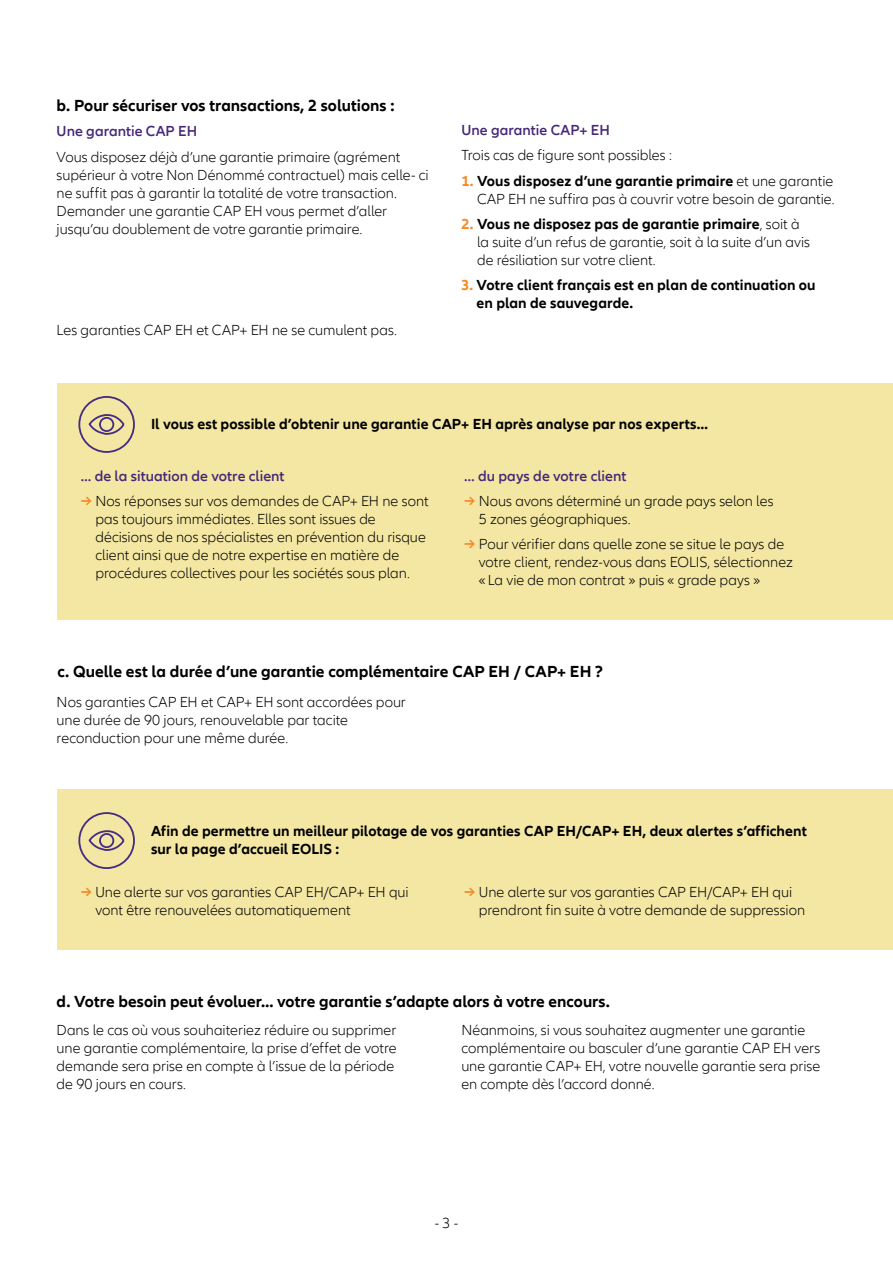
<style>
.page{position:relative;width:893px;height:1263px;background:#fff}
.page>*{position:absolute;margin:0;border:0;box-sizing:border-box;transform-origin:0 0}
.t1{font:700 16.5px "Allianz Neo";color:#000}
.t2{font:300 15px/18px "Allianz Neo";color:#000}
.t3{font:700 15px/18px "Allianz Neo";letter-spacing:.005em;color:#000}
.t4{font:600 15px "Allianz Neo";letter-spacing:.005em;color:#462778}
.s1{font-weight:700;color:#f68926}
.s2{font-weight:700}
.s3{color:#f68926}
.s4{font-weight:600;color:#f68926}
</style>
<div class="page">
<div style="left:57px;top:383px;width:836px;height:236px;background:#f4e7a3"></div>
<div style="left:57px;top:789px;width:836px;height:160px;background:#f4e7a3"></div>
<div style="left:78px;top:396px;width:57px;height:57px;border:2px solid #472d82;border-radius:50%"></div>
<svg style="left:89px;top:414px;width:36px;height:21px"></svg>
<div style="left:78px;top:812px;width:57px;height:57px;border:2px solid #472d82;border-radius:50%"></div>
<svg style="left:89px;top:830px;width:36px;height:21px"></svg>
<p class="t1" style="left:57px;top:96px;width:339px">b. Pour sécuriser vos transactions, 2 solutions :</p>
<p class="t4" style="left:57px;top:123px;width:142px">Une garantie CAP EH</p>
<p class="t2" style="left:57px;top:148px;width:373px">Vous disposez déjà d’une garantie primaire (agrément supérieur à votre Non Dénommé contractuel) mais celle- ci ne suffit pas à garantir la totalité de votre transaction.<br>Demander une garantie CAP EH vous permet d’aller jusqu’au doublement de votre garantie primaire.</p>
<p class="t2" style="left:57px;top:321px;width:342px">Les garanties CAP EH et CAP+ EH ne se cumulent pas.</p>
<p class="t4" style="left:461px;top:122px;width:150px">Une garantie CAP+ EH</p>
<p class="t2" style="left:461px;top:147px;width:212px">Trois cas de figure sont possibles :</p>
<p class="t2" style="left:461px;top:172px;width:375px;text-align:right"><span class="s1">1.</span> <span class="s2">Vous disposez d’une garantie primaire</span> et une garantie<br>CAP EH ne suffira pas à couvrir votre besoin de garantie.</p>
<p class="t2" style="left:477px;top:215px;width:334px;text-indent:-16px"><span class="s1">2.</span> <span class="s2">Vous ne disposez pas de garantie primaire</span>, soit à la suite d’un refus de garantie, soit à la suite d’un avis de résiliation sur votre client.</p>
<p class="t3" style="left:477px;top:276px;width:340px;text-indent:-15px"><span class="s3">3.</span> Votre client français est en plan de continuation ou en plan de sauvegarde.</p>
<p class="t3" style="left:151px;top:415px;width:559px">Il vous est possible d’obtenir une garantie CAP+ EH après analyse par nos experts…</p>
<p class="t4" style="left:81px;top:467px;width:205px">… de la situation de votre client</p>
<p class="t2" style="left:95px;top:492px;width:335px;text-indent:-15px"><span class="s4">→</span> Nos réponses sur vos demandes de CAP+ EH ne sont pas toujours immédiates. Elles sont issues de décisions de nos spécialistes en prévention du risque client ainsi que de notre expertise en matière de procédures collectives pour les sociétés sous plan.</p>
<p class="t4" style="left:464px;top:467px;width:164px">… du pays de votre client</p>
<p class="t2" style="left:479px;top:492px;width:296px;text-indent:-15px"><span class="s4">→</span> Nous avons déterminé un grade pays selon les<br>5 zones géographiques.</p>
<p class="t2" style="left:479px;top:536px;width:316px;text-indent:-15px"><span class="s4">→</span> Pour vérifier dans quelle zone se situe le pays de votre client, rendez-vous dans EOLIS, sélectionnez « La vie de mon contrat » puis « grade pays »</p>
<p class="t1" style="left:57px;top:662px;width:547px">c. Quelle est la durée d’une garantie complémentaire CAP EH / CAP+ EH ?</p>
<p class="t2" style="left:57px;top:693px;width:351px">Nos garanties CAP EH et CAP+ EH sont accordées pour une durée de 90 jours, renouvelable par tacite reconduction pour une même durée.</p>
<p class="t3" style="left:151px;top:823px;width:657px">Afin de permettre un meilleur pilotage de vos garanties CAP EH/CAP+ EH, deux alertes s’affichent sur la page d’accueil EOLIS :</p>
<p class="t2" style="left:95px;top:883px;width:315px;text-indent:-15px"><span class="s4">→</span> Une alerte sur vos garanties CAP EH/CAP+ EH qui vont être renouvelées automatiquement</p>
<p class="t2" style="left:479px;top:883px;width:328px;text-indent:-15px"><span class="s4">→</span> Une alerte sur vos garanties CAP EH/CAP+ EH qui prendront fin suite à votre demande de suppression</p>
<p class="t1" style="left:57px;top:992px;width:555px">d. Votre besoin peut évoluer… votre garantie s’adapte alors à votre encours.</p>
<p class="t2" style="left:57px;top:1021px;width:342px">Dans le cas où vous souhaiteriez réduire ou supprimer une garantie complémentaire, la prise d’effet de votre demande sera prise en compte à l’issue de la période de 90 jours en cours.</p>
<p class="t2" style="left:461px;top:1021px;width:360px">Néanmoins, si vous souhaitez augmenter une garantie complémentaire ou basculer d’une garantie CAP EH vers une garantie CAP+ EH, votre nouvelle garantie sera prise en compte dès l’accord donné.</p>
<p class="t2" style="left:435px;top:1214px;width:25px">- 3 -</p>
</div>
